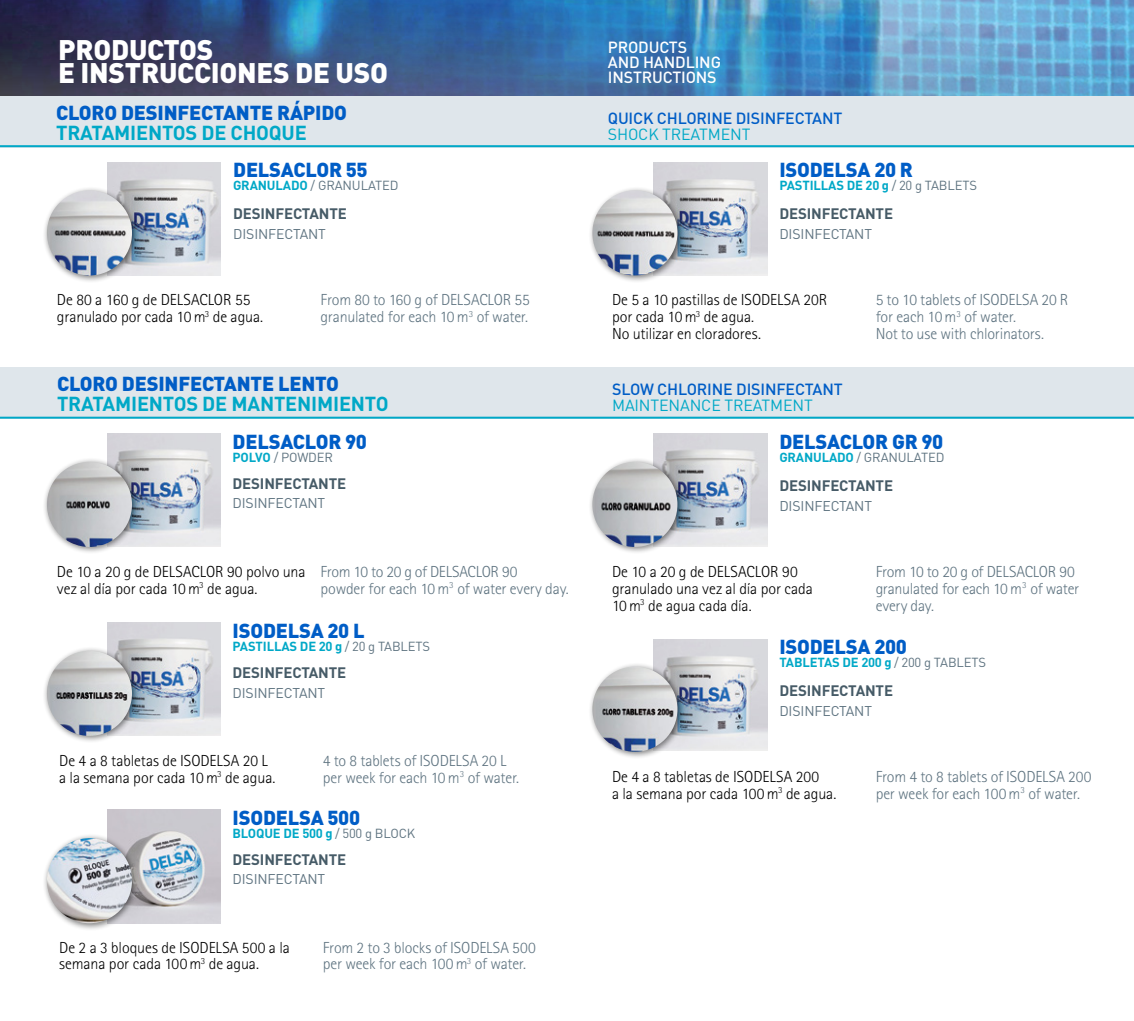
<style>
.page{position:relative;width:1134px;height:1021px;background:#fff}
.page>*{position:absolute;margin:0;border:0;box-sizing:border-box;transform-origin:0 0}
.t1{font:900 28px "DIN Pro";letter-spacing:-.01em;color:#fff}
.t2{font:900 20px "DIN Pro";letter-spacing:-.02em;color:#005dc6}
.t3{font:700 20px "DIN Pro";color:#00a8c7}
.t4{font:300 16px/17px "Rotis Sans Serif Std";letter-spacing:-.01em;color:#5f7481}
.t5{font:300 16px/17px "Rotis Sans Serif Std";letter-spacing:-.005em;color:#000}
.t6{font:500 16px "DIN Pro";letter-spacing:-.01em;color:#005dc6}
.t7{font:16px "DIN Pro";letter-spacing:-.01em;color:#00a8c7}
.t8{font:500 16px/15px "DIN Pro";letter-spacing:-.01em;color:#fff}
.t9{font:700 15px "DIN Pro";letter-spacing:-.03em;color:#465b67}
.t10{font:14px "DIN Pro";letter-spacing:-.01em;color:#5f7481}
.t11{font:700 13px "DIN Pro";letter-spacing:-.01em;color:#00a8c7}
.t12{font:13px "DIN Pro";letter-spacing:-.01em;color:#5f7481}
.s1{font-weight:400;color:#5f7481}
.s2{font-weight:700;color:#00a8c7}
</style>
<div class="page">
<img style="left:0;top:0;width:285px;height:96px">
<div style="left:0;top:367px;width:1134px;height:51px;background:#dfe6eb"></div>
<img style="left:108px;top:162px;width:113px;height:113px">
<img style="left:108px;top:433px;width:113px;height:114px">
<img style="left:108px;top:622px;width:113px;height:114px">
<img style="left:108px;top:809px;width:113px;height:114px">
<img style="left:654px;top:162px;width:113px;height:113px">
<img style="left:654px;top:433px;width:113px;height:114px">
<img style="left:654px;top:639px;width:113px;height:111px">
<hr style="left:0;top:416px;width:1134px;height:2px;background:#00a8c7">
<img style="left:285px;top:0;width:849px;height:96px">
<div style="left:0;top:96px;width:1134px;height:51px;background:#dfe6eb"></div>
<hr style="left:0;top:145px;width:1134px;height:2px;background:#00a8c7">
<div style="left:42px;top:186px;width:98px;height:97px;background:#000;opacity:.5"></div>
<img style="left:47px;top:190px;width:85px;height:85px;border-radius:43px">
<div style="left:588px;top:186px;width:97px;height:97px;background:#000;opacity:.5"></div>
<img style="left:592px;top:190px;width:85px;height:85px;border-radius:43px">
<div style="left:588px;top:457px;width:97px;height:97px;background:#000;opacity:.5"></div>
<img style="left:592px;top:462px;width:85px;height:85px;border-radius:43px">
<div style="left:588px;top:662px;width:97px;height:97px;background:#000;opacity:.5"></div>
<img style="left:592px;top:666px;width:85px;height:85px;border-radius:43px">
<div style="left:42px;top:457px;width:98px;height:97px;background:#000;opacity:.5"></div>
<img style="left:47px;top:462px;width:85px;height:85px;border-radius:43px">
<div style="left:42px;top:646px;width:98px;height:97px;background:#000;opacity:.5"></div>
<img style="left:47px;top:650px;width:85px;height:86px;border-radius:43px">
<div style="left:42px;top:833px;width:98px;height:97px;background:#000;opacity:.5"></div>
<img style="left:47px;top:838px;width:85px;height:85px;border-radius:43px">
<h1 class="t1" style="left:58px;top:31px;width:19px">PRODU</h1>
<h1 class="t1" style="left:147px;top:31px;width:34px">CTOS</h1>
<h1 class="t1" style="left:58px;top:54px;width:85px">EINsTRU</h1>
<h1 class="t1" style="left:177px;top:54px;width:50px">CCIONES</h1>
<h1 class="t1" style="left:295px;top:54px;width:58px">DE USO</h1>
<p class="t2" style="left:56px;top:99px;width:25px">CLORO</p>
<p class="t2" style="left:121px;top:99px;width:13px">DESINFE</p>
<p class="t2" style="left:201px;top:99px;width:25px">CTANTE</p>
<p class="t2" style="left:277px;top:99px;width:13px">RÁPIDO</p>
<p class="t3" style="left:56px;top:119px;width:13px">TRATAMIENTOS</p>
<p class="t3" style="left:201px;top:119px;width:55px">DE CHOQUE</p>
<p class="t2" style="left:233px;top:156px;width:13px">DELSA</p>
<p class="t2" style="left:294px;top:156px;width:25px">CLOR</p>
<p class="t2" style="left:346px;top:156px;width:23px">55</p>
<p class="t11" style="left:233px;top:177px;width:102px">GRANULADO <span class="s1">/ GRAN</span></p>
<p class="t12" style="left:352px;top:177px;width:17px">ULATE</p>
<p class="t12" style="left:390px;top:177px;width:10px">D</p>
<p class="t9" style="left:233px;top:204px;width:10px">DESINFE</p>
<p class="t9" style="left:293px;top:204px;width:19px">CTANTE</p>
<p class="t10" style="left:233px;top:224px;width:94px">D ISINFECTANT</p>
<p class="t5" style="left:57px;top:291px;width:208px">De 80 a 160 g de DELSACLOR 55 granulado por cada 10 m<sup>3</sup> de agua.</p>
<p class="t4" style="left:321px;top:291px;width:211px">From 80 to 160 g of DELSACLOR 55 granulated for each 10 m<sup>3</sup> of water.</p>
<p class="t2" style="left:57px;top:370px;width:25px">CLORO</p>
<p class="t2" style="left:122px;top:370px;width:13px">DESINFE</p>
<p class="t2" style="left:202px;top:370px;width:25px">CTANTE</p>
<p class="t2" style="left:278px;top:370px;width:13px">LENTO</p>
<p class="t3" style="left:57px;top:390px;width:13px">TRATAMIENTOS</p>
<p class="t3" style="left:202px;top:390px;width:42px">DE MANTENIMIENTO</p>
<p class="t2" style="left:233px;top:428px;width:13px">DELSA</p>
<p class="t2" style="left:293px;top:428px;width:25px">CLOR</p>
<p class="t2" style="left:345px;top:428px;width:23px">90</p>
<p class="t12" style="left:233px;top:448px;width:93px"><span class="s2">POLVO</span> / POWDER</p>
<p class="t9" style="left:233px;top:473px;width:10px">DESINFE</p>
<p class="t9" style="left:292px;top:473px;width:19px">CTANTE</p>
<p class="t10" style="left:233px;top:493px;width:94px">D ISINFECTANT</p>
<p class="t5" style="left:57px;top:563px;width:250px">De 10 a 20 g de DELSACLOR 90 polvo una vez al día por cada 10 m<sup>3</sup> de agua.</p>
<p class="t4" style="left:321px;top:563px;width:250px">From 10 to 20 g of DELSACLOR 90<br>powder for each 10 m<sup>3</sup> of water every day.</p>
<p class="t2" style="left:233px;top:617px;width:13px">ISODELSA</p>
<p class="t2" style="left:328px;top:617px;width:37px">20 L</p>
<p class="t11" style="left:233px;top:637px;width:176px">PASTILLAS DE 20 G <span class="s1">/ 20 G TABLETS</span></p>
<p class="t9" style="left:233px;top:662px;width:10px">DESINFE</p>
<p class="t9" style="left:292px;top:662px;width:19px">CTANTE</p>
<p class="t10" style="left:233px;top:683px;width:94px">D ISINFECTANT</p>
<p class="t5" style="left:59px;top:751px;width:218px">De 4 a 8 tabletas de ISODELSA 20 L a la semana por cada 10 m<sup>3</sup> de agua.</p>
<p class="t4" style="left:323px;top:751px;width:198px">4 to 8 tablets of ISODELSA 20 L per week for each 10 m<sup>3</sup> of water.</p>
<p class="t2" style="left:233px;top:804px;width:13px">ISODELSA</p>
<p class="t2" style="left:328px;top:804px;width:34px">500</p>
<p class="t11" style="left:233px;top:824px;width:184px">BLOQUE DE 500 G <span class="s1">/ 500 G BLOCK</span></p>
<p class="t9" style="left:233px;top:849px;width:10px">DESINFE</p>
<p class="t9" style="left:292px;top:849px;width:19px">CTANTE</p>
<p class="t10" style="left:233px;top:869px;width:94px">D ISINFECTANT</p>
<p class="t5" style="left:59px;top:939px;width:232px;line-height:16px">De 2 a 3 bloques de ISODELSA 500 a la semana por cada 100 m<sup>3</sup> de agua.</p>
<p class="t4" style="left:323px;top:939px;width:214px;line-height:16px">From 2 to 3 blocks of ISODELSA 500 per week for each 100 m<sup>3</sup> of water.</p>
<p class="t8" style="left:608px;top:39px;width:115px">PRODUCTS<br>AND HANDLING<br>INSTRUCTIONS</p>
<p class="t6" style="left:608px;top:107px;width:20px">QUICK</p>
<p class="t6" style="left:657px;top:107px;width:31px">CHLORINE</p>
<p class="t6" style="left:736px;top:107px;width:35px">DISINFECTANT</p>
<p class="t7" style="left:608px;top:123px;width:144px">SHOCK TREATMENT</p>
<p class="t2" style="left:779px;top:156px;width:13px">ISODELSA</p>
<p class="t2" style="left:874px;top:156px;width:38px">20 R</p>
<p class="t11" style="left:779px;top:177px;width:176px">PASTILLAS DE 20 G <span class="s1">/ 20 G TABLETS</span></p>
<p class="t9" style="left:779px;top:204px;width:10px">DESINFE</p>
<p class="t9" style="left:839px;top:204px;width:19px">CTANTE</p>
<p class="t10" style="left:779px;top:224px;width:94px">D ISINFECTANT</p>
<p class="t5" style="left:612px;top:291px;width:217px">De 5 a 10 pastillas de ISODELSA 20R por cada 10 m<sup>3</sup> de agua.<br>No utilizar en cloradores.</p>
<p class="t4" style="left:876px;top:291px;width:194px">5 to 10 tablets of ISODELSA 20 R for each 10 m<sup>3</sup> of water.<br>Not to use with chlorinators.</p>
<p class="t6" style="left:612px;top:378px;width:21px">SLOW</p>
<p class="t6" style="left:657px;top:378px;width:31px">CHLORINE</p>
<p class="t6" style="left:736px;top:378px;width:35px">DISINFECTANT</p>
<p class="t7" style="left:612px;top:394px;width:202px">MAINTENANCE TREATMENT</p>
<p class="t2" style="left:779px;top:428px;width:13px">DELSA</p>
<p class="t2" style="left:840px;top:428px;width:25px">CLOR</p>
<p class="t2" style="left:892px;top:428px;width:53px">GR 90</p>
<p class="t11" style="left:779px;top:448px;width:102px">GRANULADO <span class="s1">/ GRAN</span></p>
<p class="t12" style="left:898px;top:448px;width:17px">ULATE</p>
<p class="t12" style="left:936px;top:448px;width:10px">D</p>
<p class="t9" style="left:779px;top:475px;width:10px">DESINFE</p>
<p class="t9" style="left:839px;top:475px;width:19px">CTANTE</p>
<p class="t10" style="left:779px;top:496px;width:94px">D ISINFECTANT</p>
<p class="t5" style="left:612px;top:563px;width:202px">De 10 a 20 g de DELSACLOR 90 granulado una vez al día por cada<br>10 m<sup>3</sup> de agua cada día.</p>
<p class="t4" style="left:876px;top:563px;width:205px">From 10 to 20 g of DELSACLOR 90 granulated for each 10 m<sup>3</sup> of water every day.</p>
<p class="t2" style="left:779px;top:632px;width:13px">ISODELSA</p>
<p class="t2" style="left:874px;top:632px;width:34px">200</p>
<p class="t11" style="left:779px;top:653px;width:186px">TABLETAS DE 200 G <span class="s1">/ 200 G TABLETS</span></p>
<p class="t9" style="left:779px;top:680px;width:10px">DESINFE</p>
<p class="t9" style="left:839px;top:680px;width:19px">CTANTE</p>
<p class="t10" style="left:779px;top:701px;width:94px">D ISINFECTANT</p>
<p class="t5" style="left:612px;top:767px;width:226px">De 4 a 8 tabletas de ISODELSA 200<br>a la semana por cada 100 m<sup>3</sup> de agua.</p>
<p class="t4" style="left:876px;top:767px;width:217px">From 4 to 8 tablets of ISODELSA 200 per week for each 100 m<sup>3</sup> of water.</p>
</div>
